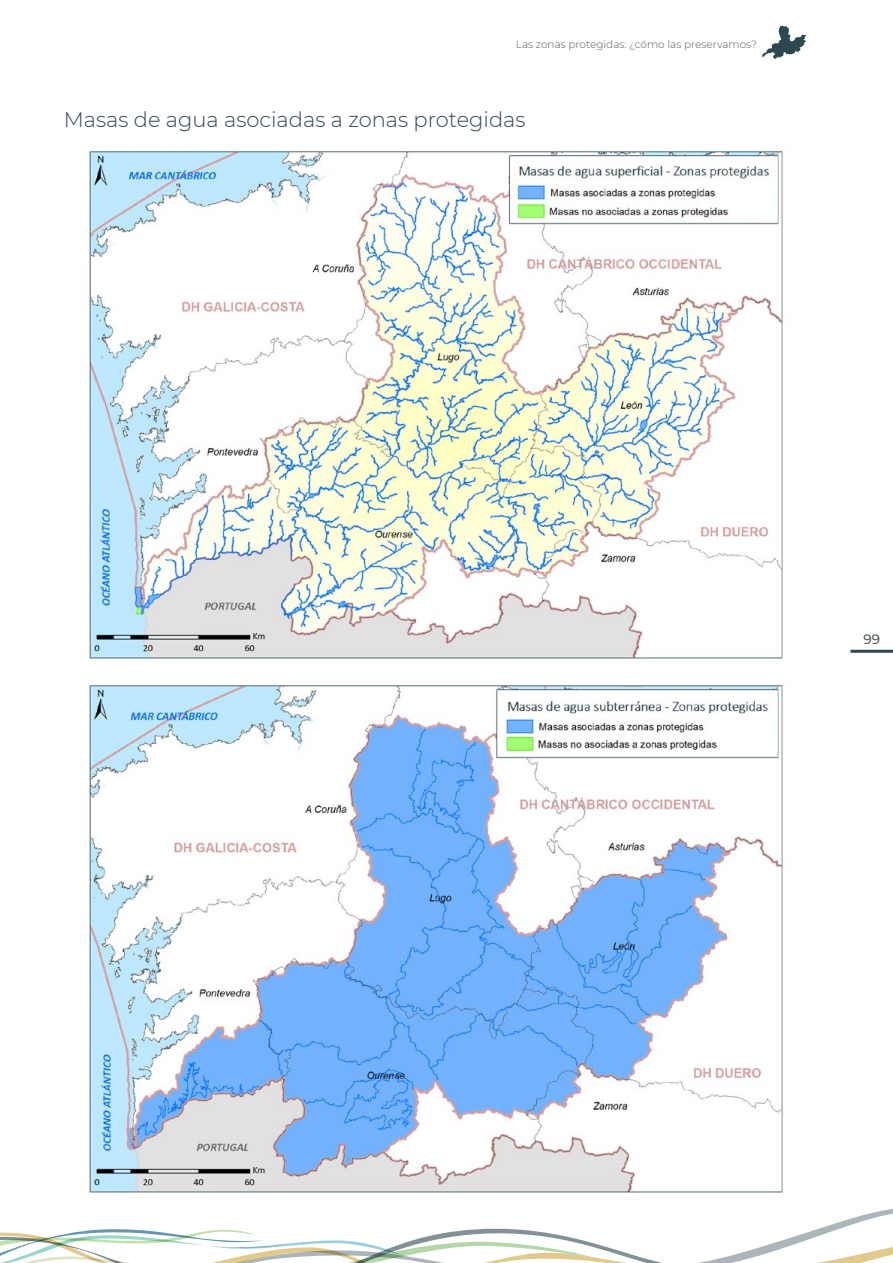
<style>
.page{position:relative;width:893px;height:1263px;background:#fff}
.page>*{position:absolute;margin:0;border:0;box-sizing:border-box;transform-origin:0 0}
.t1{font:300 21px "Montserrat";color:#2e4851}
.t2{font:500 13.5px "Montserrat";color:#555c5e}
.t3{font:300 10.5px "Montserrat";color:#555c5e}
</style>
<div class="page">
<hr style="left:850px;top:650px;width:43px;height:3px;background:#2e4851">
<svg style="left:0;top:1209px;width:893px;height:54px"></svg>
<svg style="left:762px;top:25px;width:44px;height:34px"></svg>
<img style="left:89px;top:149px;width:694px;height:510px">
<img style="left:89px;top:684px;width:694px;height:509px">
<p class="t3" style="left:516px;top:37px;width:242px">Las zonas protegidas: ¿cómo las preservamos?</p>
<h1 class="t1" style="left:64px;top:105px;width:463px">Masas de agua asociadas a zonas protegidas</h1>
<p class="t2" style="left:863px;top:630px;width:18px">99</p>
</div>
